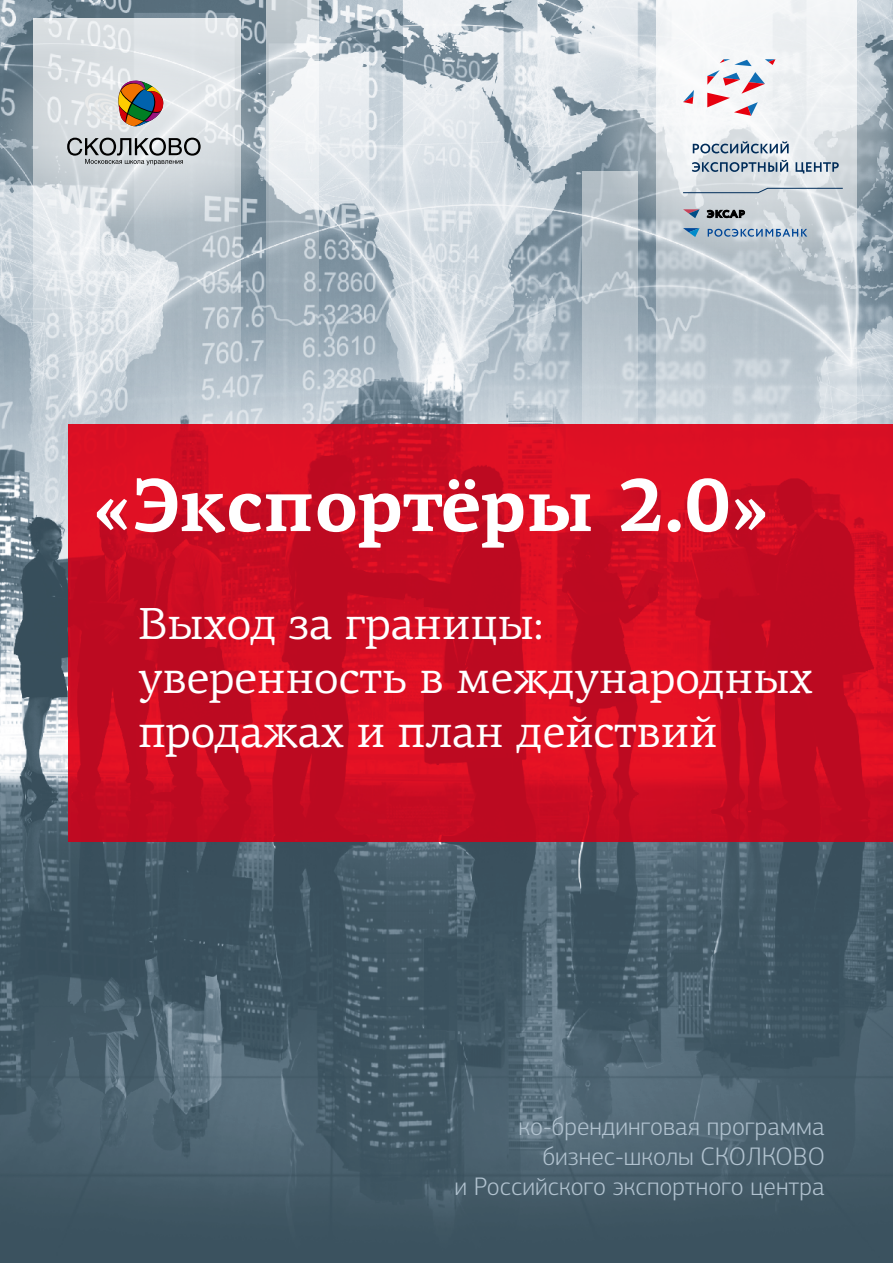
<style>
.page{position:relative;width:893px;height:1263px;background:#fff}
.page>*{position:absolute;margin:0;border:0;box-sizing:border-box;transform-origin:0 0}
.t1{font:700 75px "PF Centro Serif Pro";color:#fff}
.t2{font:45px/54px "PF Centro Serif Pro";color:#fff}
.t3{font:300 25.5px/30px "PF Centro Sans Pro";color:#b1c2cf;text-align:right}
</style>
<div class="page">
<img style="left:0;top:0;width:893px;height:1263px">
<svg style="left:34px;top:18px;width:207px;height:432px;background:#cbd4db"></svg>
<svg style="left:266px;top:0;width:52px;height:407px;background:#bfcad1"></svg>
<svg style="left:656px;top:261px;width:200px;height:163px;background:#c2ccd3"></svg>
<svg style="left:583px;top:171px;width:55px;height:253px;background:#bbc6ce"></svg>
<img style="left:68px;top:424px;width:825px;height:418px">
<svg style="left:0;top:45px;width:286px;height:180px;background:#c2cbd1"></svg>
<svg style="left:597px;top:0;width:296px;height:261px"></svg>
<svg style="left:82px;top:81px;width:82px;height:48px;background:#b5ab9d"></svg>
<svg style="left:67px;top:138px;width:134px;height:27px;background:#9ea3a5"></svg>
<svg style="left:682px;top:188px;width:161px;height:5px"></svg>
<svg style="left:683px;top:209px;width:16px;height:9px"></svg>
<svg style="left:706px;top:209px;width:40px;height:10px"></svg>
<svg style="left:683px;top:228px;width:16px;height:9px"></svg>
<svg style="left:708px;top:229px;width:99px;height:8px"></svg>
<svg style="left:693px;top:141px;width:96px;height:12px"></svg>
<svg style="left:692px;top:160px;width:96px;height:12px"></svg>
<svg style="left:796px;top:162px;width:43px;height:11px"></svg>
<svg style="left:683px;top:90px;width:11px;height:14px"></svg>
<svg style="left:707px;top:59px;width:68px;height:57px"></svg>
<h1 class="t1" style="left:92px;top:459px;width:679px">«Экспортёры 2.0»</h1>
<h2 class="t2" style="left:138px;top:597px;width:676px">Выход за границы: уверенность в международных продажах и план действий</h2>
<p class="t3" style="left:455px;top:1111px;width:372px">ко-брендинговая программа бизнес-школы СКОЛКОВО<br>и Российского экспортного центра</p>
</div>
